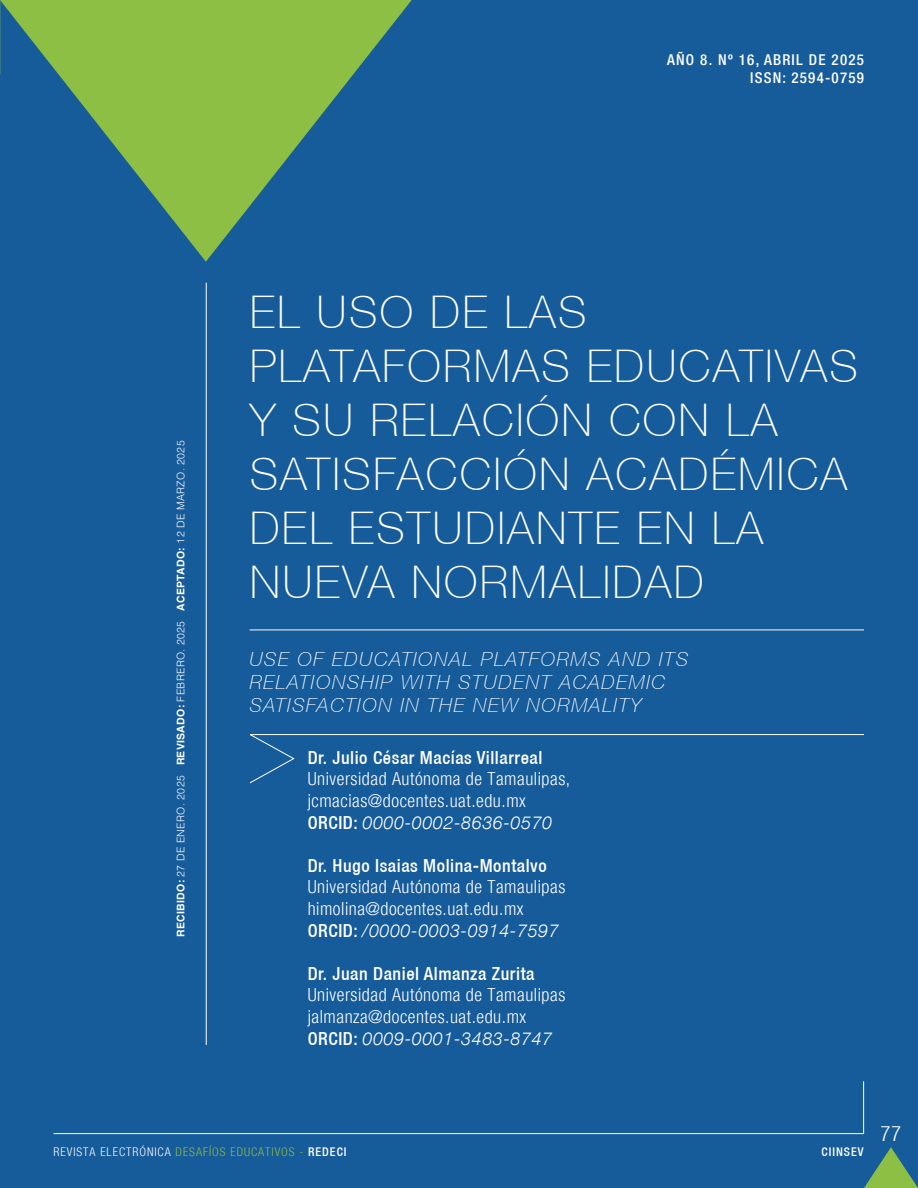
<style>
.page{position:relative;width:918px;height:1188px;background:#165b9a}
.page>*{position:absolute;margin:0;border:0;box-sizing:border-box;transform-origin:0 0}
.t1{font:100 45px/54px "Helvetica 35";letter-spacing:.05em;color:#fff}
.t2{font:300 condensed 21px "Helvetica Neue";color:#fff}
.t3{font:italic 100 19.5px/23.4px "Helvetica Neue CE";letter-spacing:.08em;color:#fff}
.t4{font:300 condensed 18px/21.6px "Helvetica Neue";letter-spacing:.03em;color:#fff}
.t5{font:500 condensed 18px "Helvetica 67";letter-spacing:.03em;color:#fff}
.t6{font:500 condensed 15px/18px "Helvetica Neue LT Std";letter-spacing:.08em;color:#fff;text-align:right}
.t7{font:300 condensed 12px "Helvetica Neue";letter-spacing:.08em;color:#8dbf44}
.t8{font:500 condensed 12px "Helvetica 67";letter-spacing:.08em;color:#fff}
.t9{font:300 10.5px "Helvetica LT Std";letter-spacing:.03em;color:#fff}
.s1{font-weight:700}
.s2{font-family:"Helvetica 67";font-weight:500}
.s3{font-style:italic;font-stretch:normal}
.s4{color:#fff}
.s5{font-family:"Helvetica 67";font-weight:500;color:#fff}
</style>
<div class="page">
<svg style="left:249px;top:734px;width:615px;height:50px"></svg>
<svg style="left:0;top:0;width:412px;height:262px"></svg>
<hr style="left:250px;top:630px;width:614px;height:1px;background:#fff">
<hr style="left:206px;top:283px;width:1px;height:762px;background:#fff">
<svg style="left:53px;top:1081px;width:811px;height:53px"></svg>
<svg style="left:864px;top:1147px;width:54px;height:41px"></svg>
<p class="t6" style="left:667px;top:50px;width:198px">AÑO 8. Nº 16, ABRIL DE 2025<br>ISSN: 2594-0759</p>
<p class="t9" style="left:174px;top:937px;width:498px;rotate:-90deg"><span class="s1">RECIBIDO:</span> 27 DE ENERO. 2025 <span class="s1">REVISADO:</span> FEBRERO. 2025 <span class="s1">ACEPTADO:</span> 12 DE MARZO. 2025</p>
<h1 class="t1" style="left:250px;top:285px;width:610px">EL USO DE LAS<br>PLATAFORMAS EDUCATIVAS<br>Y SU RELACIÓN CON LA<br>SATISFACCIÓN ACADÉMICA<br>DEL ESTUDIANTE EN LA<br>NUEVA NORMALIDAD</h1>
<p class="t3" style="left:250px;top:647px;width:440px">USE OF EDUCATIONAL PLATFORMS AND ITS<br>RELATIONSHIP WITH STUDENT ACADEMIC<br>SATISFACTION IN THE NEW NORMALITY</p>
<p class="t5" style="left:308px;top:747px;width:236px">Dr. Julio César Macías Villarreal</p>
<p class="t4" style="left:308px;top:768px;width:264px">Universidad Autónoma de Tamaulipas, jcmacias@docentes.uat.edu.mx<br><span class="s2">ORCID:</span> <span class="s3">0000-0002-8636-0570</span></p>
<p class="t5" style="left:308px;top:855px;width:241px">Dr. Hugo Isaias Molina-Montalvo</p>
<p class="t4" style="left:308px;top:876px;width:259px">Universidad Autónoma de Tamaulipas himolina@docentes.uat.edu.mx<br><span class="s2">ORCID:</span> <span class="s3">/0000-0003-0914-7597</span></p>
<p class="t5" style="left:308px;top:963px;width:228px">Dr. Juan Daniel Almanza Zurita</p>
<p class="t4" style="left:308px;top:984px;width:259px">Universidad Autónoma de Tamaulipas jalmanza@docentes.uat.edu.mx<br><span class="s2">ORCID:</span> <span class="s3">0009-0001-3483-8747</span></p>
<p class="t7" style="left:54px;top:1145px;width:294px"><span class="s4">REVISTA ELECTRÓNICA</span> DESAFÍOS EDUCATIVOS - <span class="s5">REDECI</span></p>
<p class="t8" style="left:822px;top:1144px;width:43px">CIINSEV</p>
<p class="t2" style="left:881px;top:1121px;width:22px">77</p>
</div>
